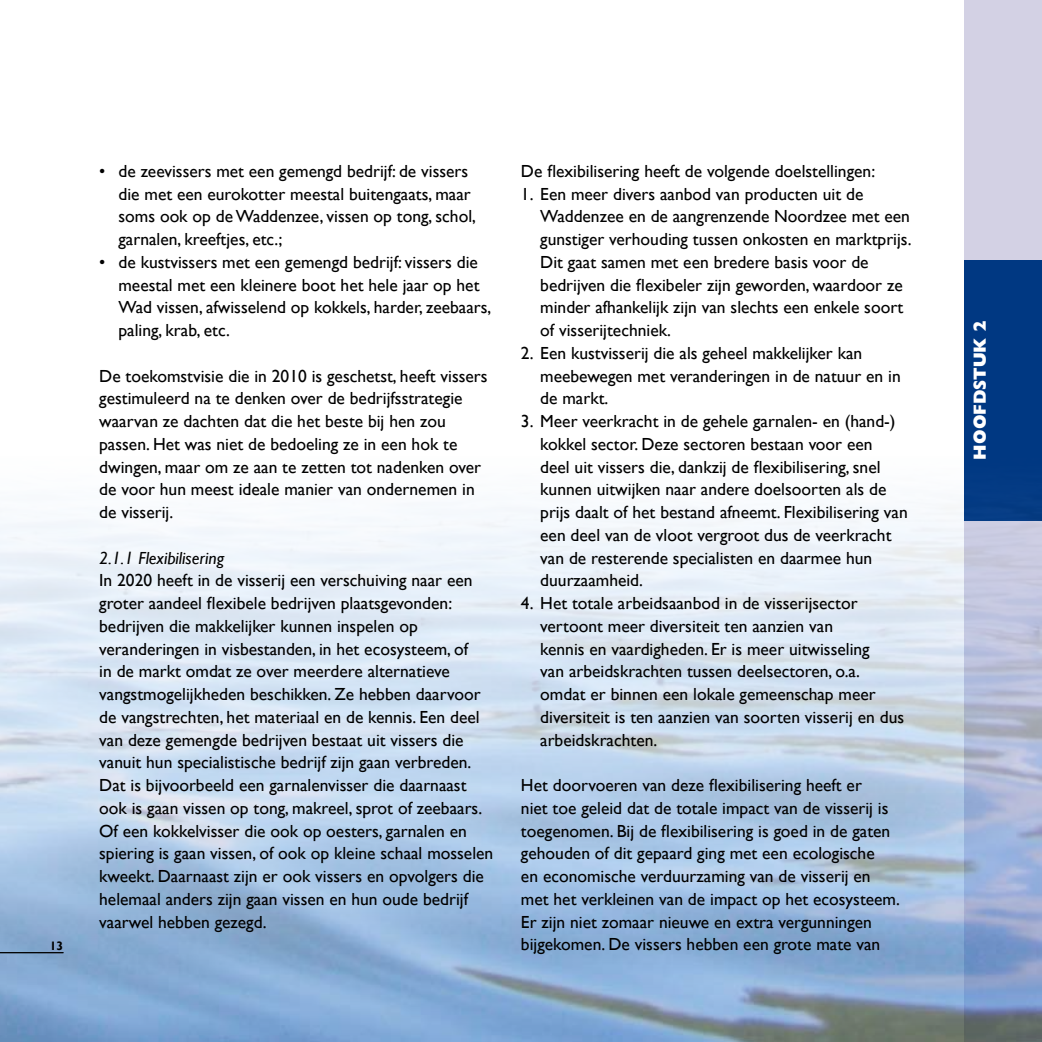
<style>
.page{position:relative;width:1042px;height:1042px;background:#fff}
.page>*{position:absolute;margin:0;border:0;box-sizing:border-box;transform-origin:0 0}
.t1{font:17.5px/22.8px "Gill Sans";color:#000}
.t2{font:italic 17.5px "Gill Sans";color:#000}
.t3{font:800 17.5px "Gill Sans";color:#fff}
.t4{font:700 12.25px "Gill Sans";color:#000}
</style>
<div class="page">
<div style="left:964px;top:0;width:78px;height:1042px;background:#d3d1e4"></div>
<div style="left:964px;top:260px;width:78px;height:261px;background:#003882"></div>
<img style="left:0;top:507px;width:1042px;height:535px">
<hr style="left:0;top:952px;width:63px;height:1px;background:#000">
<p class="t4" style="left:50px;top:939px;width:15px">13</p>
<p class="t1" style="left:118px;top:160px;width:359px;text-indent:-19px">• de zeevissers met een gemengd bedrijf: de vissers die met een eurokotter meestal buitengaats, maar soms ook op de Waddenzee, vissen op tong, schol, garnalen, kreeftjes, etc.;</p>
<p class="t1" style="left:118px;top:251px;width:374px;text-indent:-19px">• de kustvissers met een gemengd bedrijf: vissers die meestal met een kleinere boot het hele jaar op het Wad vissen, afwisselend op kokkels, harder, zeebaars, paling, krab, etc.</p>
<p class="t1" style="left:99px;top:365px;width:390px">De toekomstvisie die in 2010 is geschetst, heeft vissers gestimuleerd na te denken over de bedrijfsstrategie waarvan ze dachten dat die het beste bij hen zou passen. Het was niet de bedoeling ze in een hok te dwingen, maar om ze aan te zetten tot nadenken over de voor hun meest ideale manier van ondernemen in de visserij.</p>
<p class="t2" style="left:99px;top:547px;width:126px">2.1.1 Flexibilisering</p>
<p class="t1" style="left:99px;top:569px;width:395px">In 2020 heeft in de visserij een verschuiving naar een groter aandeel flexibele bedrijven plaatsgevonden: bedrijven die makkelijker kunnen inspelen op veranderingen in visbestanden, in het ecosysteem, of<br>in de markt omdat ze over meerdere alternatieve vangstmogelijkheden beschikken. Ze hebben daarvoor de vangstrechten, het materiaal en de kennis. Een deel van deze gemengde bedrijven bestaat uit vissers die vanuit hun specialistische bedrijf zijn gaan verbreden.<br>Dat is bijvoorbeeld een garnalenvisser die daarnaast ook is gaan vissen op tong, makreel, sprot of zeebaars.<br>Of een kokkelvisser die ook op oesters, garnalen en spiering is gaan vissen, of ook op kleine schaal mosselen kweekt. Daarnaast zijn er ook vissers en opvolgers die helemaal anders zijn gaan vissen en hun oude bedrijf vaarwel hebben gezegd.</p>
<p class="t1" style="left:521px;top:160px;width:356px">De flexibilisering heeft de volgende doelstellingen:</p>
<p class="t1" style="left:540px;top:183px;width:373px;text-indent:-19px">1. Een meer divers aanbod van producten uit de Waddenzee en de aangrenzende Noordzee met een gunstiger verhouding tussen onkosten en marktprijs.<br>Dit gaat samen met een bredere basis voor de bedrijven die flexibeler zijn geworden, waardoor ze minder afhankelijk zijn van slechts een enkele soort of visserijtechniek.</p>
<p class="t1" style="left:540px;top:342px;width:362px;text-indent:-19px">2. Een kustvisserij die als geheel makkelijker kan meebewegen met veranderingen in de natuur en in de markt.</p>
<p class="t1" style="left:540px;top:410px;width:369px;text-indent:-19px">3. Meer veerkracht in de gehele garnalen- en (hand-) kokkel sector. Deze sectoren bestaan voor een<br>deel uit vissers die, dankzij de flexibilisering, snel kunnen uitwijken naar andere doelsoorten als de prijs daalt of het bestand afneemt. Flexibilisering van een deel van de vloot vergroot dus de veerkracht van de resterende specialisten en daarmee hun duurzaamheid.</p>
<p class="t1" style="left:540px;top:592px;width:365px;text-indent:-19px">4. Het totale arbeidsaanbod in de visserijsector vertoont meer diversiteit ten aanzien van<br>kennis en vaardigheden. Er is meer uitwisseling<br>van arbeidskrachten tussen deelsectoren, o.a. omdat er binnen een lokale gemeenschap meer diversiteit is ten aanzien van soorten visserij en dus arbeidskrachten.</p>
<p class="t1" style="left:521px;top:774px;width:380px">Het doorvoeren van deze flexibilisering heeft er<br>niet toe geleid dat de totale impact van de visserij is toegenomen. Bij de flexibilisering is goed in de gaten gehouden of dit gepaard ging met een ecologische<br>en economische verduurzaming van de visserij en met het verkleinen van de impact op het ecosysteem.<br>Er zijn niet zomaar nieuwe en extra vergunningen bijgekomen. De vissers hebben een grote mate van</p>
<p class="t3" style="left:969px;top:459px;width:141px;rotate:-90deg">hoofdstuk 2</p>
</div>
